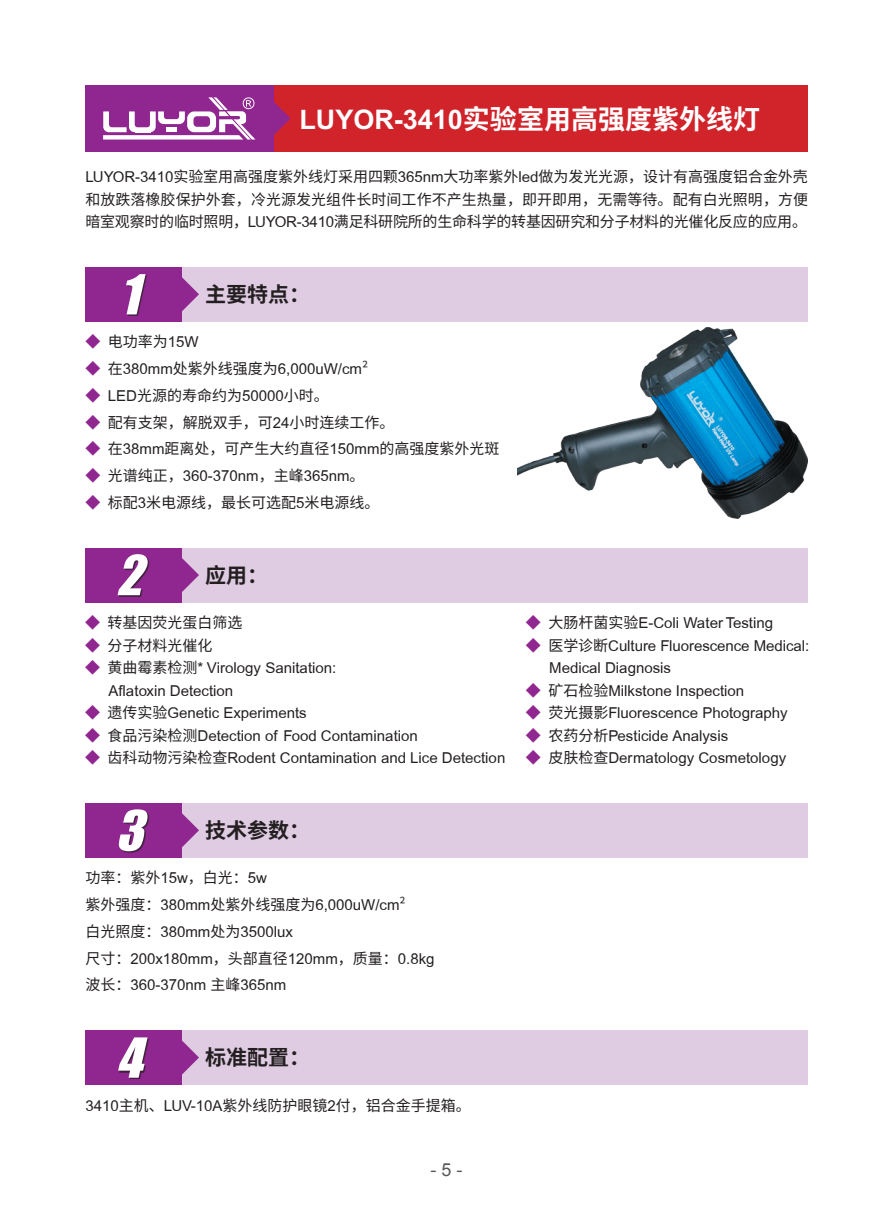
<style>
.page{position:relative;width:893px;height:1212px;background:#fff}
.page>*{position:absolute;margin:0;border:0;box-sizing:border-box;transform-origin:0 0}
.t1{font:italic 51px "Impact";color:#fff}
.t2{font:700 27px "Source Han Sans SC";color:#fff}
.t3{font:700 21px "Source Han Sans SC";color:#231f20}
.t4{font:18px "Arial";color:#57585a}
.t5{font:15px/26.7px "Arial";color:#231f20}
.t6{font:15px/22.5px "Source Han Sans SC";color:#231f20;text-align:justify}
.s1{font-family:"Arial"}
.s2{color:#90268f}
.s3{font-family:"Source Han Sans SC";color:#90268f}
.s4{font-family:"Source Han Sans SC"}
</style>
<div class="page">
<div style="left:269px;top:85px;width:539px;height:67px;background:#d1232a"></div>
<div style="left:85px;top:85px;width:188px;height:67px;background:#90268f"></div>
<svg style="left:103px;top:97px;width:188px;height:43px"></svg>
<div style="left:177px;top:267px;width:631px;height:54px;background:#dfcce3"></div>
<div style="left:85px;top:267px;width:97px;height:54px;background:#90268f"></div>
<svg style="left:182px;top:277px;width:17px;height:34px"></svg>
<div style="left:127px;top:275px;width:20px;height:41px;background:#231f20;opacity:.75"></div>
<div style="left:177px;top:803px;width:631px;height:54px;background:#dfcce3"></div>
<div style="left:85px;top:803px;width:97px;height:54px;background:#90268f"></div>
<svg style="left:182px;top:813px;width:17px;height:34px"></svg>
<div style="left:120px;top:811px;width:29px;height:42px;background:#231f20;opacity:.75"></div>
<div style="left:177px;top:1030px;width:631px;height:54px;background:#dfcce3"></div>
<div style="left:85px;top:1030px;width:97px;height:54px;background:#90268f"></div>
<svg style="left:182px;top:1040px;width:17px;height:34px"></svg>
<div style="left:120px;top:1039px;width:29px;height:40px;background:#231f20;opacity:.75"></div>
<div style="left:177px;top:548px;width:631px;height:54px;background:#dfcce3"></div>
<div style="left:85px;top:548px;width:97px;height:54px;background:#90268f"></div>
<svg style="left:182px;top:558px;width:17px;height:34px"></svg>
<div style="left:119px;top:555px;width:30px;height:42px;background:#231f20;opacity:.75"></div>
<img style="left:517px;top:328px;width:291px;height:191px">
<h2 class="t2" style="left:299px;top:104px;width:462px"><span class="s1">LUYOR-3410</span>实验室用高强度紫外线灯</h2>
<p class="t6" style="left:85px;top:166px;width:724px"><span class="s1">LUYOR-3410</span>实验室用高强度紫外线灯采用四颗<span class="s1">365nm</span>大功率紫外<span class="s1">led</span>做为发光光源，设计有高强度铝合金外壳和放跌落橡胶保护外套，冷光源发光组件长时间工作不产生热量，即开即用，无需等待。配有白光照明，方便暗室观察时的临时照明，<span class="s1">LUYOR-3410</span>满足科研院所的生命科学的转基因研究和分子材料的光催化反应的应用。</p>
<h1 class="t1" style="left:119px;top:255px;width:38px">1</h1>
<h3 class="t3" style="left:205px;top:283px;width:106px">主要特点：</h3>
<p class="t6" style="left:85px;top:331px;width:115px"><span class="s2">◆</span> 电功率为<span class="s1">15W</span></p>
<p class="t5" style="left:85px;top:356px;width:284px"><span class="s3">◆</span> <span class="s4">在</span>380mm<span class="s4">处紫外线强度为</span>6,000uW/cm<span class="s4">²</span></p>
<p class="t6" style="left:85px;top:384px;width:245px"><span class="s2">◆</span> <span class="s1">LED</span>光源的寿命约为<span class="s1">50000</span>小时。</p>
<p class="t6" style="left:85px;top:411px;width:311px"><span class="s2">◆</span> 配有支架，解脱双手，可<span class="s1">24</span>小时连续工作。</p>
<p class="t6" style="left:85px;top:438px;width:416px"><span class="s2">◆</span> 在<span class="s1">38mm</span>距离处，可产生大约直径<span class="s1">150mm</span>的高强度紫外光斑</p>
<p class="t5" style="left:85px;top:463px;width:281px"><span class="s3">◆</span> <span class="s4">光谱纯正，</span>360-370nm<span class="s4">，主峰</span>365nm<span class="s4">。</span></p>
<p class="t6" style="left:85px;top:491px;width:296px"><span class="s2">◆</span> 标配<span class="s1">3</span>米电源线，最长可选配<span class="s1">5</span>米电源线。</p>
<h1 class="t1" style="left:116px;top:536px;width:44px">2</h1>
<h3 class="t3" style="left:205px;top:563px;width:64px">应用：</h3>
<p class="t6" style="left:85px;top:612px;width:159px"><span class="s2">◆</span> 转基因荧光蛋白筛选</p>
<p class="t6" style="left:85px;top:634px;width:129px"><span class="s2">◆</span> 分子材料光催化</p>
<p class="t5" style="left:108px;top:657px;width:230px;line-height:22.5px;text-indent:-23px"><span class="s3">◆</span> <span class="s4">黄曲霉素检测</span>* Virology Sanitation:<br>Aflatoxin Detection</p>
<p class="t5" style="left:85px;top:700px;width:223px"><span class="s3">◆</span> <span class="s4">遗传实验</span>Genetic Experiments</p>
<p class="t5" style="left:85px;top:722px;width:334px"><span class="s3">◆</span> <span class="s4">食品污染检测</span>Detection of Food Contamination</p>
<p class="t5" style="left:85px;top:745px;width:422px"><span class="s3">◆</span> <span class="s4">齿科动物污染检查</span>Rodent Contamination and Lice Detection</p>
<h1 class="t1" style="left:115px;top:791px;width:46px">3</h1>
<h3 class="t3" style="left:205px;top:819px;width:106px">技术参数：</h3>
<p class="t6" style="left:85px;top:867px;width:183px">功率：紫外<span class="s1">15w</span>，白光：<span class="s1">5w</span></p>
<p class="t5" style="left:85px;top:892px;width:351px"><span class="s4">紫外强度：</span>380mm<span class="s4">处紫外线强度为</span>6,000uW/cm<span class="s4">²<br></span><span class="s4">白光照度：</span>380mm<span class="s4">处为</span>3500lux<br><span class="s4">尺寸：</span>200x180mm<span class="s4">，头部直径</span>120mm<span class="s4">，质量：</span>0.8kg<span class="s4">波长：</span>360-370nm <span class="s4">主峰</span>365nm</p>
<h1 class="t1" style="left:116px;top:1018px;width:44px">4</h1>
<h3 class="t3" style="left:205px;top:1046px;width:106px">标准配置：</h3>
<p class="t6" style="left:85px;top:1094px;width:387px"><span class="s1">3410</span>主机、<span class="s1">LUV-10A</span>紫外线防护眼镜<span class="s1">2</span>付，铝合金手提箱。</p>
<p class="t4" style="left:430px;top:1158px;width:34px">- 5 -</p>
<p class="t5" style="left:526px;top:610px;width:249px"><span class="s3">◆</span> <span class="s4">大肠杆菌实验</span>E-Coli Water Testing</p>
<p class="t5" style="left:549px;top:634px;width:261px;line-height:22.5px;text-indent:-23px"><span class="s3">◆</span> <span class="s4">医学诊断</span>Culture Fluorescence Medical:<br>Medical Diagnosis</p>
<p class="t5" style="left:526px;top:677px;width:220px"><span class="s3">◆</span> <span class="s4">矿石检验</span>Milkstone Inspection</p>
<p class="t5" style="left:526px;top:700px;width:263px"><span class="s3">◆</span> <span class="s4">荧光摄影</span>Fluorescence Photography</p>
<p class="t5" style="left:526px;top:722px;width:204px"><span class="s3">◆</span> <span class="s4">农药分析</span>Pesticide Analysis</p>
<p class="t5" style="left:526px;top:745px;width:262px"><span class="s3">◆</span> <span class="s4">皮肤检查</span>Dermatology Cosmetology</p>
</div>
